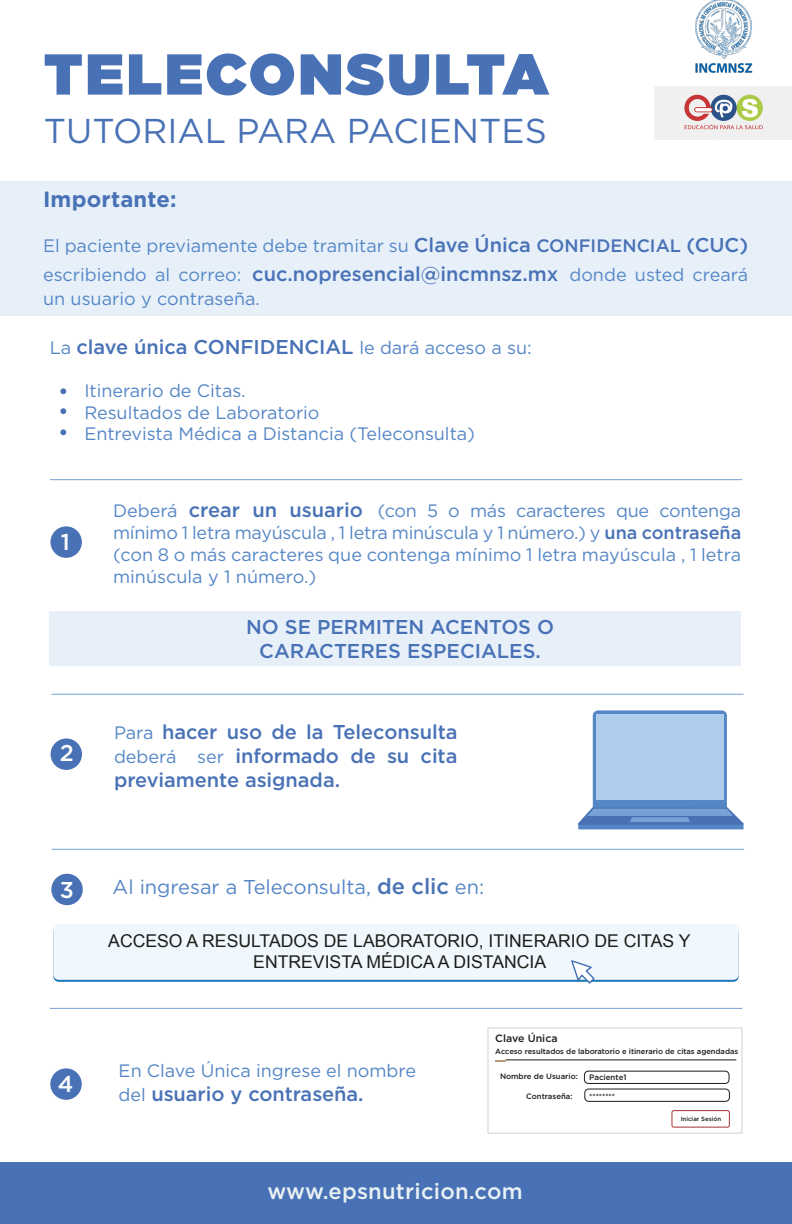
<style>
.page{position:relative;width:792px;height:1224px;background:#fff}
.page>*{position:absolute;margin:0;border:0;box-sizing:border-box;transform-origin:0 0}
.t1{font:900 57.6px "Gotham";letter-spacing:.05em;color:#4972b6}
.t2{font:34.5px "Gotham";color:#4972b6}
.t3{font:500 22.9px "Gotham";color:#fff}
.t4{font:500 22px "Gotham";letter-spacing:.01em;color:#e8f1f4}
.t5{font:700 22px "Gotham";letter-spacing:.01em;color:#4972b6}
.t6{font:500 20px/24px "Gotham";letter-spacing:-.005em;color:#4972b6;text-align:justify}
.t7{font:20px "Gotham";color:#5587c6}
.t8{font:18px/22px "Gotham";color:#5587c6}
.t9{font:17.6px/21.1px "Arial";color:#1d1d1b;text-align:center}
.t10{font:500 10.6px "Gotham";color:#1d1d1b}
.t11{font:500 7.9px "Gotham";color:#1d1d1b}
.t12{font:500 7.8px "Gotham";color:#1d1d1b}
.t13{font:500 7.6px "Gotham";letter-spacing:-.005em;color:#1d1d1b}
.t14{font:500 7.5px "Gotham";color:#1d1d1b}
.t15{font:500 6.1px "Gotham";color:#1d1d1b}
.s1{font-weight:500;font-size:20px;color:#4972b6}
.s2{font-weight:500;color:#4972b6}
.s3{font-weight:400;font-size:18px;color:#5587c6}
.s4{font-weight:500;font-size:22px;color:#4972b6}
</style>
<div class="page">
<div style="left:0;top:181px;width:791px;height:135px;background:#e7f0f9"></div>
<div style="left:49px;top:612px;width:692px;height:54px;background:#e7f0f9"></div>
<div style="left:0;top:1163px;width:792px;height:61px;background:#4972b6"></div>
<img style="left:654px;top:0;width:138px;height:139px">
<div style="left:50px;top:1068px;width:32px;height:32px;background:#4972b6;border-radius:50%"></div>
<div style="left:50px;top:526px;width:32px;height:32px;background:#4972b6;border-radius:50%"></div>
<div style="left:51px;top:738px;width:31px;height:32px;background:#4972b6;border-radius:50%"></div>
<div style="left:51px;top:874px;width:32px;height:31px;background:#4972b6;border-radius:50%"></div>
<hr style="left:52px;top:849px;width:692px;height:1px;background:#77a2d6">
<hr style="left:50px;top:1008px;width:692px;height:1px;background:#77a2d6">
<hr style="left:51px;top:694px;width:693px;height:1px;background:#77a2d6">
<hr style="left:50px;top:479px;width:692px;height:1px;background:#77a2d6">
<div style="left:487px;top:1028px;width:255px;height:106px;background:#fff;border:1px solid #d3d2d2"></div>
<div style="left:584px;top:1071px;width:146px;height:13px;border:1px solid #1d1d1b;border-radius:4px"></div>
<div style="left:584px;top:1089px;width:146px;height:13px;border:1px solid #1d1d1b;border-radius:4px"></div>
<hr style="left:506px;top:1059px;width:230px;height:1px;background:#1d1d1b">
<svg style="left:495px;top:1060px;width:11px;height:2px"></svg>
<div style="left:671px;top:1110px;width:59px;height:18px;border:1px solid #a83333;border-radius:2px"></div>
<div style="left:53px;top:926px;width:686px;height:56px;background:#1a79b9;border-radius:5px"></div>
<div style="left:53px;top:924px;width:686px;height:56px;background:#f0f8fd;border-radius:5px"></div>
<svg style="left:571px;top:960px;width:24px;height:24px"></svg>
<svg style="left:60px;top:388px;width:6px;height:6px"></svg>
<svg style="left:60px;top:408px;width:6px;height:6px"></svg>
<svg style="left:60px;top:429px;width:6px;height:6px"></svg>
<div style="left:578px;top:823px;width:166px;height:6px;background:#5587c6"></div>
<svg style="left:578px;top:710px;width:166px;height:115px"></svg>
<h1 class="t1" style="left:44px;top:33px;width:506px">TELECONSULTA</h1>
<h2 class="t2" style="left:44px;top:108px;width:504px">TUTORIAL PARA PACIENTES</h2>
<p class="t5" style="left:43px;top:185px;width:135px">Importante:</p>
<p class="t8" style="left:43px;top:231px;width:707px;line-height:28.8px">El paciente previamente debe tramitar su <span class="s1">Clave Única</span> <span class="s2">CONFIDENCIAL</span> <span class="s1">(CUC) </span>escribiendo al correo: <span class="s1">cuc.nopresencial@incmnsz.mx</span> donde usted creará</p>
<p class="t8" style="left:43px;top:287px;width:219px">un usuario y contraseña.</p>
<p class="t6" style="left:50px;top:335px;width:483px"><span class="s3">La</span> clave única CONFIDENCIAL <span class="s3">le dará acceso a su:</span></p>
<p class="t8" style="left:84px;top:379px;width:392px;line-height:21.6px">Itinerario de Citas.<br>Resultados de Laboratorio<br>Entrevista Médica a Distancia (Teleconsulta)</p>
<p class="t3" style="left:61px;top:527px;width:11px">1</p>
<p class="t3" style="left:60px;top:738px;width:16px">2</p>
<p class="t3" style="left:60px;top:875px;width:16px">3</p>
<p class="t3" style="left:58px;top:1069px;width:17px">4</p>
<p class="t8" style="left:113px;top:499px;width:630px;text-align:justify">Deberá <span class="s1">crear un usuario</span> (con 5 o más caracteres que contenga mínimo 1 letra mayúscula , 1 letra minúscula y 1 número.) y <span class="s2">una contraseña </span>(con 8 o más caracteres que contenga mínimo 1 letra mayúscula , 1 letra minúscula y 1 número.)</p>
<p class="t6" style="left:246px;top:615px;width:309px;text-align:center">NO SE PERMITEN ACENTOS O<br>CARACTERES ESPECIALES.</p>
<p class="t6" style="left:114px;top:720px;width:345px"><span class="s3">Para</span> hacer uso de la Teleconsulta <span class="s3">deberá ser</span> informado de su cita previamente asignada.</p>
<p class="t7" style="left:113px;top:875px;width:373px">Al ingresar a Teleconsulta, <span class="s4">de clic</span> en:</p>
<p class="t9" style="left:108px;top:931px;width:584px">ACCESO A RESULTADOS DE LABORATORIO, ITINERARIO DE CITAS Y<br>ENTREVISTA MÉDICA A DISTANCIA</p>
<p class="t8" style="left:119px;top:1059px;width:299px">En Clave Única ingrese el nombre</p>
<p class="t6" style="left:119px;top:1082px;width:247px"><span class="s3">del</span> usuario y contraseña.</p>
<p class="t10" style="left:495px;top:1032px;width:64px">Clave Única</p>
<p class="t13" style="left:495px;top:1046px;width:245px">Acceso resultados de laboratorio e itinerario de citas agendadas</p>
<p class="t12" style="left:500px;top:1071px;width:79px">Nombre de Usuario:</p>
<p class="t11" style="left:589px;top:1072px;width:39px">Paciente1</p>
<p class="t15" style="left:681px;top:1115px;width:42px">Iniciar Sesión</p>
<p class="t12" style="left:526px;top:1091px;width:48px">Contraseña:</p>
<p class="t14" style="left:589px;top:1092px;width:27px">********</p>
<p class="t4" style="left:267px;top:1176px;width:257px">www.epsnutricion.com</p>
</div>
